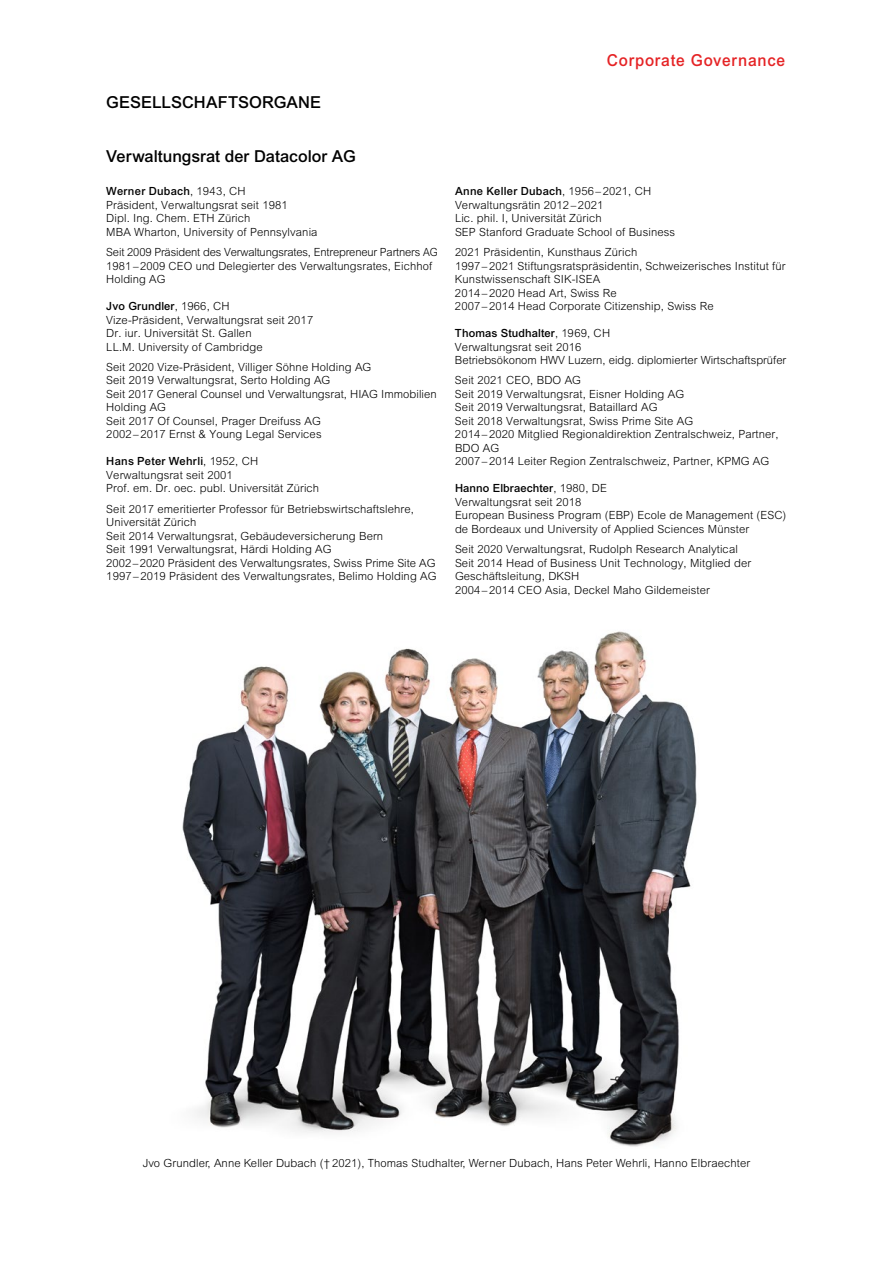
<style>
.page{position:relative;width:893px;height:1263px;background:#fff}
.page>*{position:absolute;margin:0;border:0;box-sizing:border-box;transform-origin:0 0}
.t1{font:500 16.5px "Arial MT Std";color:#000}
.t2{font:500 16.5px "Arial MT Std";letter-spacing:.05em;color:#e52325;scale:.95 1}
.t3{font:300 11.25px/13.5px "Arial MT Std";letter-spacing:.01em;color:#000}
.s1{font-weight:500}
</style>
<div class="page">
<img style="left:182px;top:631px;width:515px;height:516px">
<h1 class="t1" style="left:106px;top:93px;width:216px">GESELLSCHAFTSORGANE</h1>
<h1 class="t1" style="left:106px;top:147px;width:251px">Verwaltungsrat der Datacolor AG</h1>
<p class="t3" style="left:106px;top:185px;width:213px"><span class="s1">Werner Dubach</span>, 1943, CH<br>Präsident, Verwaltungsrat seit 1981<br>Dipl. Ing. Chem. ETH Zürich<br>MBA Wharton, University of Pennsylvania</p>
<p class="t3" style="left:106px;top:245px;width:333px">Seit 2009 Präsident des Verwaltungsrates, Entrepreneur Partners AG<br>1981 – 2009 CEO und Delegierter des Verwaltungsrates, Eichhof<br>Holding AG</p>
<p class="t3" style="left:106px;top:299px;width:208px"><span class="s1">Jvo Grundler</span>, 1966, CH<br>Vize-Präsident, Verwaltungsrat seit 2017<br>Dr. iur. Universität St. Gallen<br>LL.M. University of Cambridge</p>
<p class="t3" style="left:106px;top:360px;width:332px">Seit 2020 Vize-Präsident, Villiger Söhne Holding AG<br>Seit 2019 Verwaltungsrat, Serto Holding AG<br>Seit 2017 General Counsel und Verwaltungsrat, HIAG Immobilien Holding AG<br>Seit 2017 Of Counsel, Prager Dreifuss AG<br>2002 – 2017 Ernst &amp; Young Legal Services</p>
<p class="t3" style="left:106px;top:455px;width:214px"><span class="s1">Hans Peter Wehrli</span>, 1952, CH<br>Verwaltungsrat seit 2001<br>Prof. em. Dr. oec. publ. Universität Zürich</p>
<p class="t3" style="left:106px;top:502px;width:332px">Seit 2017 emeritierter Professor für Betriebswirtschaftslehre, Universität Zürich<br>Seit 2014 Verwaltungsrat, Gebäudeversicherung Bern<br>Seit 1991 Verwaltungsrat, Härdi Holding AG<br>2002–2020 Präsident des Verwaltungsrates, Swiss Prime Site AG 1997 – 2019 Präsident des Verwaltungsrates, Belimo Holding AG</p>
<h1 class="t2" style="left:607px;top:51px;width:189px">Corporate Governance</h1>
<p class="t3" style="left:455px;top:185px;width:222px"><span class="s1">Anne Keller Dubach</span>, 1956 – 2021, CH Verwaltungsrätin 2012 – 2021<br>Lic. phil. I, Universität Zürich<br>SEP Stanford Graduate School of Business</p>
<p class="t3" style="left:455px;top:245px;width:332px">2021 Präsidentin, Kunsthaus Zürich<br>1997 – 2021 Stiftungsratspräsidentin, Schweizerisches Institut für Kunstwissenschaft SIK-ISEA<br>2014 – 2020 Head Art, Swiss Re<br>2007 – 2014 Head Corporate Citizenship, Swiss Re</p>
<p class="t3" style="left:455px;top:326px;width:333px"><span class="s1">Thomas Studhalter</span>, 1969, CH<br>Verwaltungsrat seit 2016<br>Betriebsökonom HWV Luzern, eidg. diplomierter Wirtschaftsprüfer</p>
<p class="t3" style="left:455px;top:374px;width:325px">Seit 2021 CEO, BDO AG<br>Seit 2019 Verwaltungsrat, Eisner Holding AG<br>Seit 2019 Verwaltungsrat, Bataillard AG<br>Seit 2018 Verwaltungsrat, Swiss Prime Site AG<br>2014 – 2020 Mitglied Regionaldirektion Zentralschweiz, Partner, BDO AG<br>2007 – 2014 Leiter Region Zentralschweiz, Partner, KPMG AG</p>
<p class="t3" style="left:455px;top:482px;width:333px"><span class="s1">Hanno Elbraechter</span>, 1980, DE<br>Verwaltungsrat seit 2018<br>European Business Program (EBP) Ecole de Management (ESC) de Bordeaux und University of Applied Sciences Münster</p>
<p class="t3" style="left:455px;top:542px;width:298px">Seit 2020 Verwaltungsrat, Rudolph Research Analytical Seit 2014 Head of Business Unit Technology, Mitglied der Geschäftsleitung, DKSH<br>2004 – 2014 CEO Asia, Deckel Maho Gildemeister</p>
<p class="t3" style="left:143px;top:1156px;width:609px">Jvo Grundler, Anne Keller Dubach († 2021), Thomas Studhalter, Werner Dubach, Hans Peter Wehrli, Hanno Elbraechter</p>
</div>
